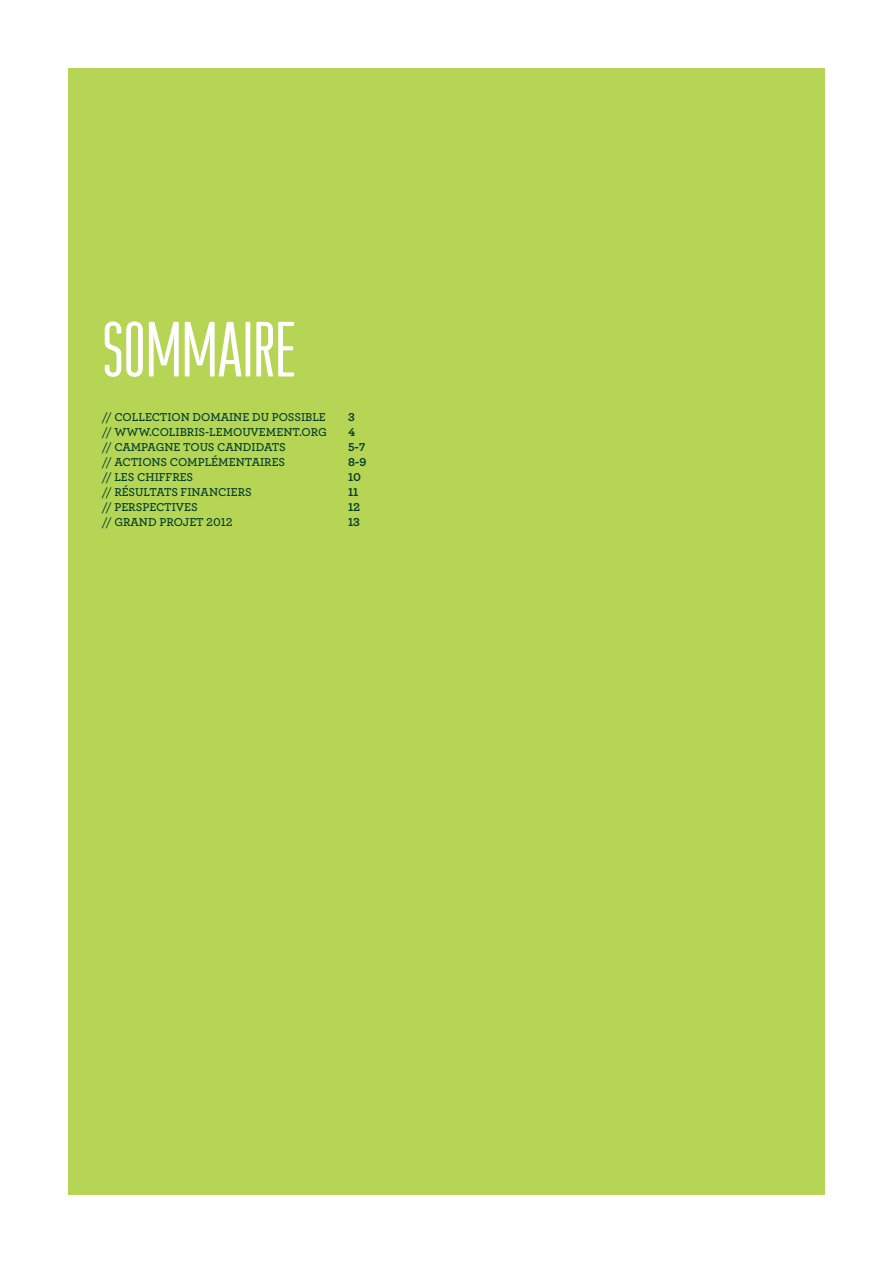
<style>
.page{position:relative;width:893px;height:1263px;background:#fff}
.page>*{position:absolute;margin:0;border:0;box-sizing:border-box;transform-origin:0 0}
.t1{font:75.75px "Cst Berlin East";color:#fff}
.t2{font:12px "Archer Semibold LF";color:#003d2c}
.t3{font:12px "Archer Bold LF";color:#003d2c}
.s1{font-family:"Archer Medium LF"}
</style>
<div class="page">
<div style="left:68px;top:68px;width:757px;height:1127px;background:#b6d554"></div>
<h1 class="t1" style="left:102px;top:322px;width:196px">SOMMAIRE</h1>
<p class="t2" style="left:102px;top:412px;width:225px"><span class="s1">//</span> COLLECTION DOMAINE DU POSSIBLE</p>
<p class="t3" style="left:348px;top:412px;width:8px">3</p>
<p class="t2" style="left:102px;top:427px;width:226px"><span class="s1">//</span> WWW.COLIBRIS-LEMOUVEMENT.ORG</p>
<p class="t3" style="left:348px;top:427px;width:9px">4</p>
<p class="t2" style="left:102px;top:442px;width:185px"><span class="s1">//</span> CAMPAGNE TOUS CANDIDATS</p>
<p class="t3" style="left:348px;top:442px;width:19px">5-7</p>
<p class="t2" style="left:102px;top:457px;width:185px"><span class="s1">//</span> ACTIONS COMPLÉMENTAIRES</p>
<p class="t3" style="left:348px;top:457px;width:20px">8-9</p>
<p class="t2" style="left:102px;top:472px;width:93px"><span class="s1">//</span> LES CHIFFRES</p>
<p class="t3" style="left:348px;top:472px;width:15px">10</p>
<p class="t2" style="left:102px;top:487px;width:151px"><span class="s1">//</span> RÉSULTATS FINANCIERS</p>
<p class="t3" style="left:348px;top:487px;width:12px">11</p>
<p class="t2" style="left:102px;top:502px;width:97px"><span class="s1">//</span> PERSPECTIVES</p>
<p class="t3" style="left:348px;top:502px;width:14px">12</p>
<p class="t2" style="left:102px;top:517px;width:132px"><span class="s1">//</span> GRAND PROJET 2012</p>
<p class="t3" style="left:348px;top:517px;width:14px">13</p>
</div>
